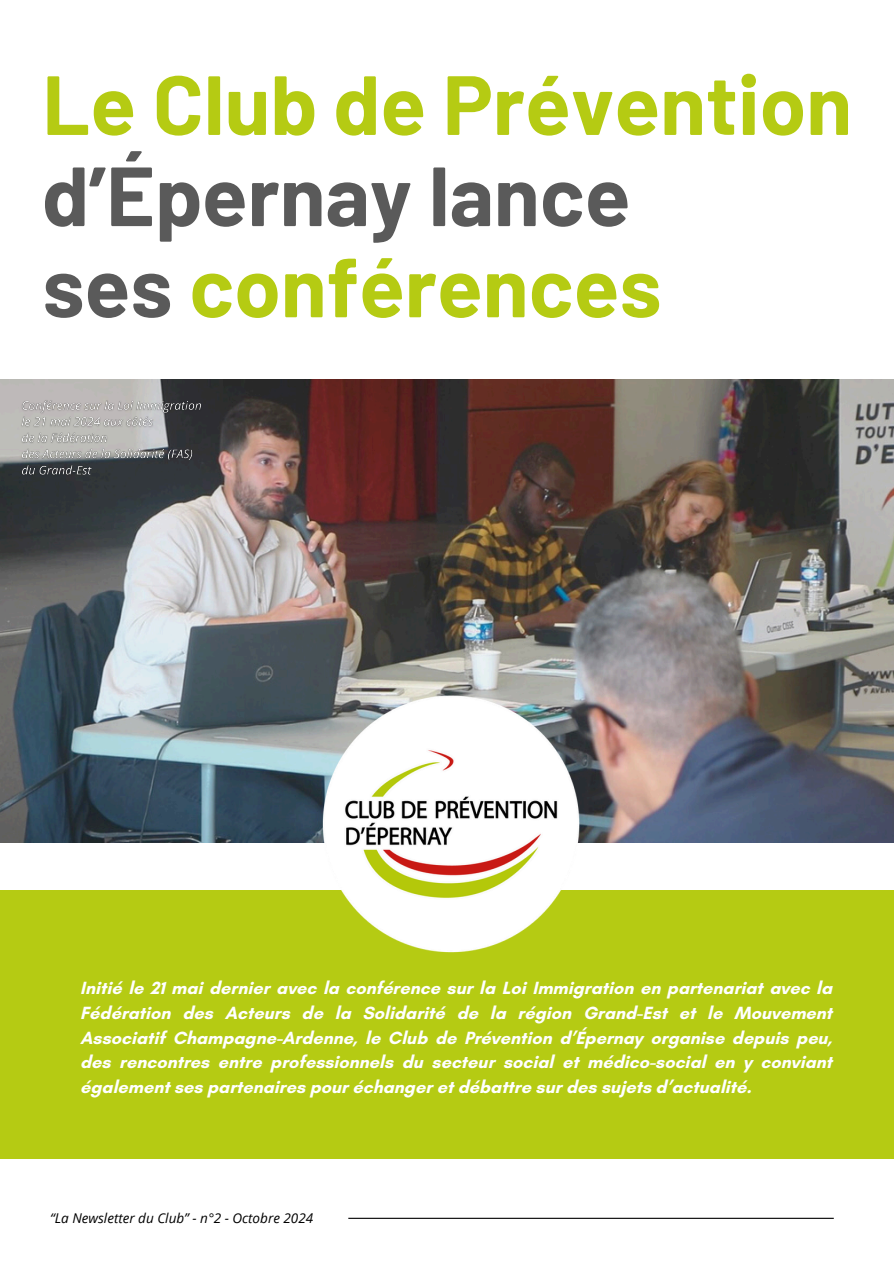
<style>
.page{position:relative;width:894px;height:1264px;background:#fff}
.page>*{position:absolute;margin:0;border:0;box-sizing:border-box;transform-origin:0 0}
.t1{font:700 83.7px/91.2px "Barlow";color:#b5cb13}
.t2{font:700 18px/24.8px "Glacial Indifference";color:#fff;text-align:justify}
.t3{font:italic 13.5px "Open Sans";color:#000}
.s1{color:#5a5a5a}
</style>
<div class="page">
<img style="left:0;top:380px;width:893px;height:462px">
<div style="left:0;top:890px;width:893px;height:268px;background:#b5cb13"></div>
<img style="left:269px;top:686px;width:355px;height:267px">
<img style="left:19px;top:396px;width:187px;height:83px">
<hr style="left:348px;top:1217px;width:485px;height:1px;background:#000">
<h2 class="t1" style="left:42px;top:56px;width:811px">Le Club de Prévention <span class="s1">d’Épernay lance<br>ses</span> conférences</h2>
<p class="t2" style="left:80px;top:975px;width:753px">Initié le 21 mai dernier avec la conférence sur la Loi Immigration en partenariat avec la Fédération des Acteurs de la Solidarité de la région Grand-Est et le Mouvement Associatif Champagne-Ardenne, le Club de Prévention d’Épernay organise depuis peu, des rencontres entre professionnels du secteur social et médico-social en y conviant également ses partenaires pour échanger et débattre sur des sujets d’actualité.</p>
<h3 class="t3" style="left:50px;top:1208px;width:264px">“La Newsletter du Club” - n°2 - Octobre 2024</h3>
</div>
